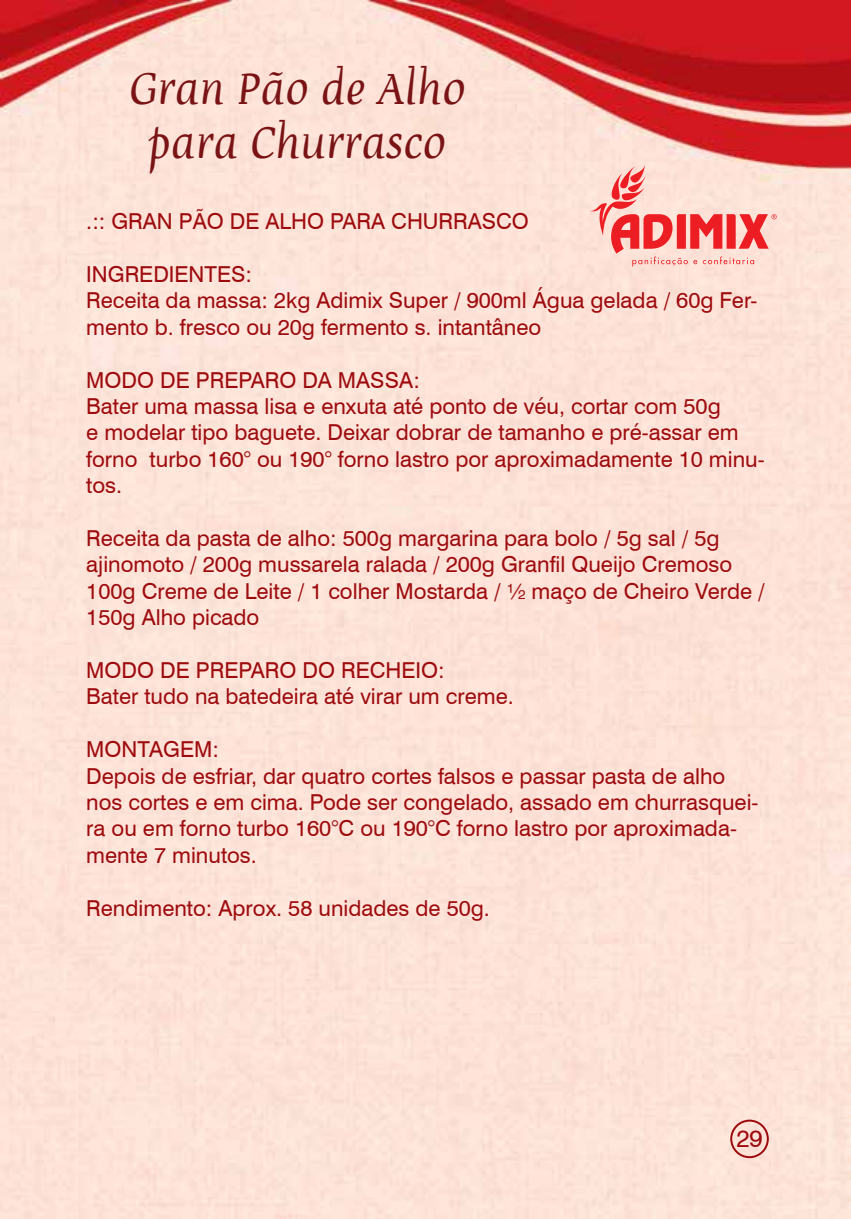
<style>
.page{position:relative;width:851px;height:1219px;background:#fff}
.page>*{position:absolute;margin:0;border:0;box-sizing:border-box;transform-origin:0 0}
.t1{font:40px/54px "Devroye";color:#791315;text-align:center}
.t2{font:24px "Swiss 721 BT";color:#9e0b0f}
.t3{font:22px/26.4px "Swiss 721 BT";color:#9e0b0f}
</style>
<div class="page">
<div style="left:0;top:0;width:850px;height:1219px;background:#fde2d7"></div>
<div style="left:730px;top:1120px;width:38px;height:38px;border:2px solid #9e0b0f;border-radius:50%"></div>
<svg style="left:589px;top:165px;width:187px;height:101px;background:#f9b3ac"></svg>
<img style="left:850px;top:0;width:1px;height:1219px">
<h1 class="t1" style="left:127px;top:62px;width:339px">Gran Pão de Alho para Churrasco</h1>
<p class="t3" style="left:86px;top:208px;width:444px">.:: GRAN PÃO DE ALHO PARA CHURRASCO</p>
<p class="t3" style="left:86px;top:261px;width:672px">INGREDIENTES:<br>Receita da massa: 2kg Adimix Super / 900ml Água gelada / 60g Fer&shy;mento b. fresco ou 20g fermento s. intantâneo</p>
<p class="t3" style="left:86px;top:366px;width:36px">Modo</p>
<p class="t3" style="left:160px;top:366px;width:51px">de preparo</p>
<p class="t3" style="left:302px;top:366px;width:52px">da massa</p>
<p class="t3" style="left:86px;top:366px;width:679px;text-indent:327px">:<br>Bater uma massa lisa e enxuta até ponto de véu, cortar com 50g<br>e modelar tipo baguete. Deixar dobrar de tamanho e pré-assar em forno turbo 160° ou 190° forno lastro por aproximadamente 10 minu&shy;tos.</p>
<p class="t3" style="left:86px;top:525px;width:680px">Receita da pasta de alho: 500g margarina para bolo / 5g sal / 5g ajinomoto / 200g mussarela ralada / 200g Granfil Queijo Cremoso 100g Creme de Leite / 1 colher Mostarda / ½ maço de Cheiro Verde / 150g Alho picado</p>
<p class="t3" style="left:86px;top:657px;width:36px">Modo</p>
<p class="t3" style="left:160px;top:657px;width:51px">de preparo</p>
<p class="t3" style="left:302px;top:657px;width:54px">do recheio</p>
<p class="t3" style="left:86px;top:657px;width:429px;text-indent:352px">:<br>Bater tudo na batedeira até virar um creme.</p>
<p class="t3" style="left:86px;top:736px;width:35px">Montagem</p>
<p class="t3" style="left:86px;top:736px;width:673px;text-indent:126px">:<br>Depois de esfriar, dar quatro cortes falsos e passar pasta de alho nos cortes e em cima. Pode ser congelado, assado em churrasquei&shy;ra ou em forno turbo 160°C ou 190°C forno lastro por aproximada&shy;mente 7 minutos.</p>
<p class="t3" style="left:86px;top:894px;width:405px">Rendimento: Aprox. 58 unidades de 50g.</p>
<p class="t2" style="left:736px;top:1123px;width:28px">29</p>
</div>
